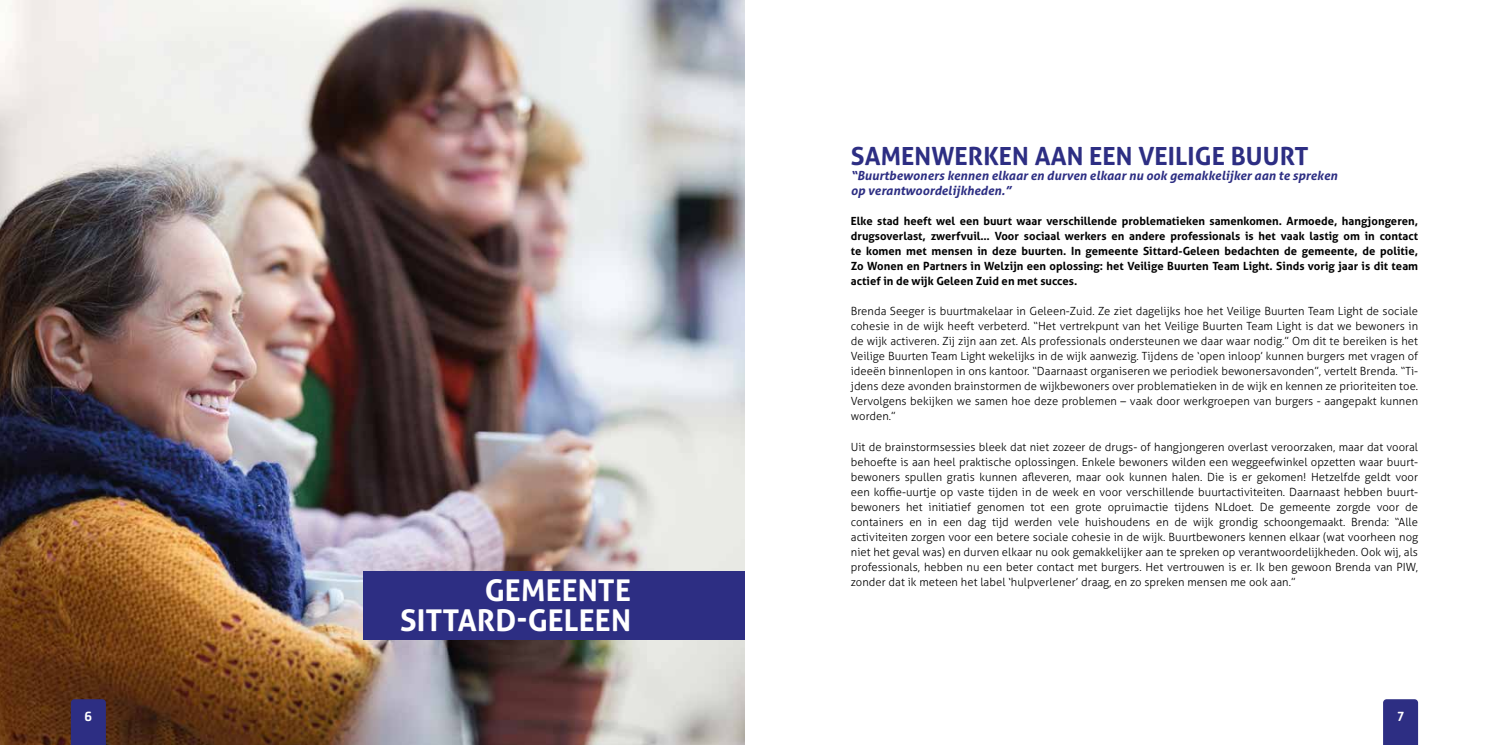
<style>
.page{position:relative;width:1489px;height:745px;background:#fff}
.page>*{position:absolute;margin:0;border:0;box-sizing:border-box;transform-origin:0 0}
.t1{font:700 30px/30px "Aller";letter-spacing:.005em;color:#fff;text-align:right}
.t2{font:700 25px "Aller";letter-spacing:.005em;color:#2d2e83}
.t3{font:500 13.75px "Cachet Std";color:#fff}
.t4{font:italic 700 12.5px/15px "Aller";letter-spacing:.005em;color:#2d2e83}
.t5{font:300 11.25px/15px "Aller";letter-spacing:.005em;color:#000;text-align:justify}
.t6{font:700 11.25px/15px "Aller";letter-spacing:.005em;color:#000;text-align:justify}
</style>
<div class="page">
<div style="left:1383px;top:699px;width:34px;height:45px;background:#2d2e83"></div>
<img style="left:0;top:0;width:744px;height:744px">
<div style="left:363px;top:570px;width:381px;height:69px;background:#2d2e83"></div>
<svg style="left:71px;top:698px;width:35px;height:46px;background:#2e2d7f"></svg>
<h1 class="t1" style="left:400px;top:574px;width:232px">GEMEENTE<br>SITTARD-GELEEN</h1>
<h2 class="t2" style="left:850px;top:141px;width:459px">SAMENWERKEN AAN EEN VEILIGE BUURT</h2>
<p class="t4" style="left:850px;top:168px;width:488px">“Buurtbewoners kennen elkaar en durven elkaar nu ook gemakkelijker aan te spreken op verantwoordelijkheden.”</p>
<p class="t6" style="left:850px;top:213px;width:569px">Elke stad heeft wel een buurt waar verschillende problematieken samenkomen. Armoede, hangjongeren, drugsoverlast, zwerfvuil… Voor sociaal werkers en andere professionals is het vaak lastig om in contact te komen met mensen in deze buurten. In gemeente Sittard-Geleen bedachten de gemeente, de politie, Zo Wonen en Partners in Welzijn een oplossing: het Veilige Buurten Team Light. Sinds vorig jaar is dit team actief in de wijk Geleen Zuid en met succes.</p>
<p class="t5" style="left:850px;top:304px;width:568px">Brenda Seeger is buurtmakelaar in Geleen-Zuid. Ze ziet dagelijks hoe het Veilige Buurten Team Light de sociale cohesie in de wijk heeft verbeterd. “Het vertrekpunt van het Veilige Buurten Team Light is dat we bewoners in de wijk activeren. Zij zijn aan zet. Als professionals ondersteunen we daar waar nodig.” Om dit te bereiken is het Veilige Buurten Team Light wekelijks in de wijk aanwezig. Tijdens de ‘open inloop’ kunnen burgers met vragen of ideeën binnenlopen in ons kantoor. “Daarnaast organiseren we periodiek bewonersavonden”, vertelt Brenda. “Ti&shy;jdens deze avonden brainstormen de wijkbewoners over problematieken in de wijk en kennen ze prioriteiten toe.<br>Vervolgens bekijken we samen hoe deze problemen – vaak door werkgroepen van burgers - aangepakt kunnen worden.”</p>
<p class="t5" style="left:850px;top:438px;width:568px">Uit de brainstormsessies bleek dat niet zozeer de drugs- of hangjongeren overlast veroorzaken, maar dat vooral behoefte is aan heel praktische oplossingen. Enkele bewoners wilden een weggeefwinkel opzetten waar buurt&shy;bewoners spullen gratis kunnen afleveren, maar ook kunnen halen. Die is er gekomen! Hetzelfde geldt voor een koffie-uurtje op vaste tijden in de week en voor verschillende buurtactiviteiten. Daarnaast hebben buurt&shy;bewoners het initiatief genomen tot een grote opruimactie tijdens NLdoet. De gemeente zorgde voor de containers en in een dag tijd werden vele huishoudens en de wijk grondig schoongemaakt. Brenda: “Alle activiteiten zorgen voor een betere sociale cohesie in de wijk. Buurtbewoners kennen elkaar (wat voorheen nog niet het geval was) en durven elkaar nu ook gemakkelijker aan te spreken op verantwoordelijkheden. Ook wij, als professionals, hebben nu een beter contact met burgers. Het vertrouwen is er. Ik ben gewoon Brenda van PIW, zonder dat ik meteen het label ‘hulpverlener’ draag, en zo spreken mensen me ook aan.”</p>
<p class="t3" style="left:84px;top:707px;width:10px">6</p>
<p class="t3" style="left:1396px;top:707px;width:10px">7</p>
</div>
